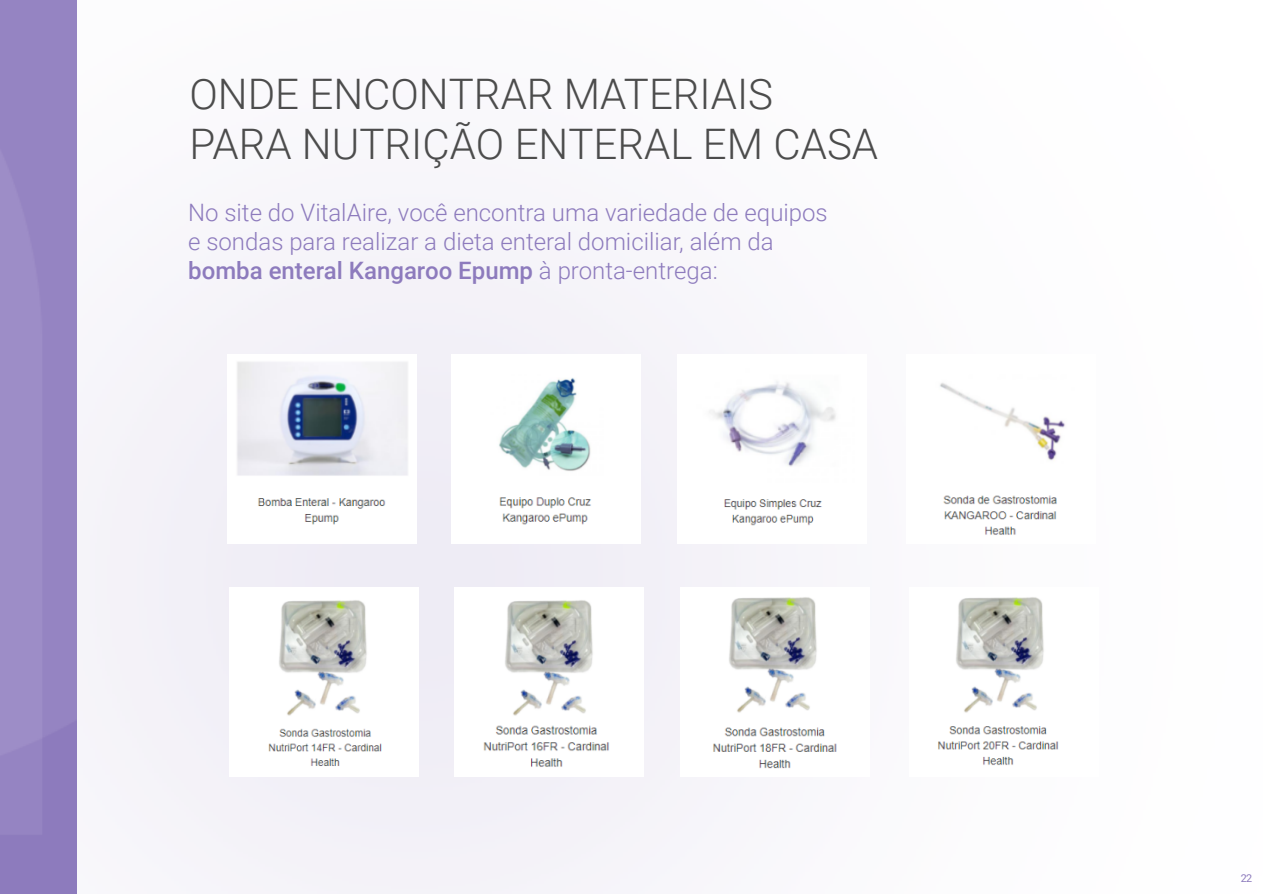
<style>
.page{position:relative;width:1263px;height:894px;background:#fff}
.page>*{position:absolute;margin:0;border:0;box-sizing:border-box;transform-origin:0 0}
.t1{font:300 42px/50.6px "Roboto";color:#4c4c4c}
.t2{font:300 24px/28.8px "Roboto";color:#8d7bbd}
.t3{font:10.8px "Roboto";color:#8d7bbd}
.s1{font-weight:500}
</style>
<div class="page">
<img style="left:236px;top:361px;width:173px;height:115px">
<img style="left:257px;top:498px;width:129px;height:27px">
<img style="left:498px;top:377px;width:94px;height:95px">
<img style="left:499px;top:497px;width:93px;height:28px">
<img style="left:705px;top:379px;width:133px;height:88px">
<img style="left:723px;top:499px;width:100px;height:27px">
<img style="left:939px;top:382px;width:127px;height:80px">
<img style="left:943px;top:495px;width:115px;height:40px">
<img style="left:278px;top:600px;width:90px;height:116px">
<img style="left:504px;top:600px;width:90px;height:116px">
<img style="left:728px;top:597px;width:90px;height:116px">
<img style="left:955px;top:597px;width:90px;height:116px">
<img style="left:268px;top:728px;width:114px;height:39px">
<img style="left:483px;top:725px;width:127px;height:42px">
<img style="left:712px;top:727px;width:125px;height:42px">
<img style="left:937px;top:726px;width:122px;height:40px">
<h1 class="t1" style="left:189px;top:67px;width:690px">ONDE ENCONTRAR MATERIAIS<br>PARA NUTRIÇÃO ENTERAL EM CASA</h1>
<p class="t2" style="left:188px;top:197px;width:641px">No site do VitalAire, você encontra uma variedade de equipos e sondas para realizar a dieta enteral domiciliar, além da <span class="s1">bomba enteral Kangaroo Epump</span> à pronta-entrega:</p>
<p class="t3" style="left:1241px;top:871px;width:13px">22</p>
</div>
